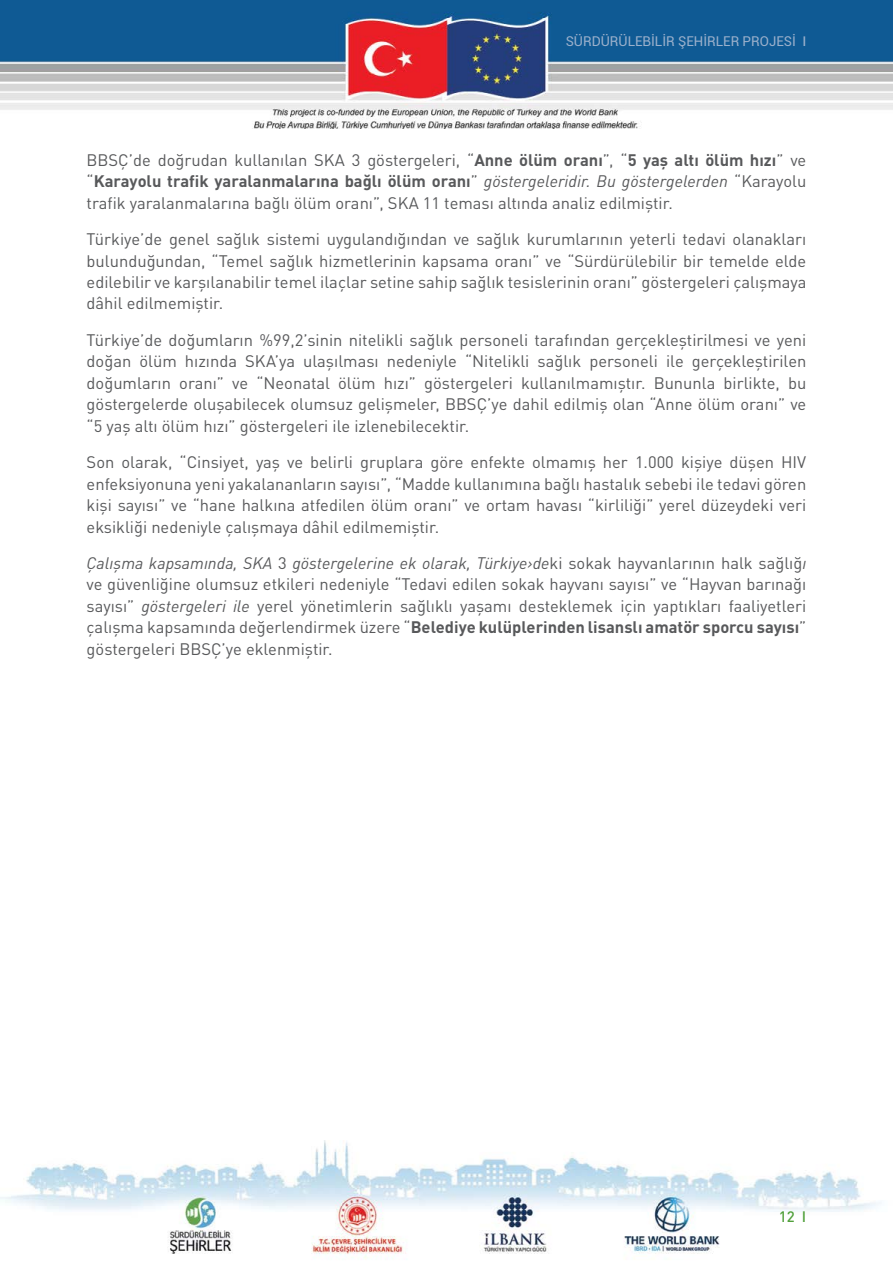
<style>
.page{position:relative;width:893px;height:1263px;background:#fff}
.page>*{position:absolute;margin:0;border:0;box-sizing:border-box;transform-origin:0 0}
.t1{font:16.5px/21.5px "FFDIN";color:#58595b;text-align:justify}
.t2{font:500 15px "FFDIN";color:#51a03b}
.t3{font:13.5px "Roboto";color:#9bb0cb}
.s1{font-family:"FFDIN";font-weight:500}
.s2{font-weight:700}
.s3{font-style:italic}
</style>
<div class="page">
<img style="left:0;top:0;width:893px;height:129px">
<img style="left:0;top:1140px;width:881px;height:119px">
<p class="t3" style="left:566px;top:32px;width:242px">SÜRDÜRÜLEBİLİR ŞEHİRLER PROJESİ <span class="s1">I</span></p>
<p class="t1" style="left:87px;top:148px;width:721px">BBSÇ’de doğrudan kullanılan SKA 3 göstergeleri, “<span class="s2">Anne ölüm oranı</span>”, “<span class="s2">5 yaş altı ölüm hızı</span>” ve “<span class="s2">Karayolu trafik yaralanmalarına bağlı ölüm oranı</span>” <span class="s3">göstergeleridir. Bu göstergelerden</span> “Karayolu trafik yaralanmalarına bağlı ölüm oranı”, SKA 11 teması altında analiz edilmiştir.</p>
<p class="t1" style="left:87px;top:227px;width:721px">Türkiye’de genel sağlık sistemi uygulandığından ve sağlık kurumlarının yeterli tedavi olanakları bulunduğundan, “Temel sağlık hizmetlerinin kapsama oranı” ve “Sürdürülebilir bir temelde elde edilebilir ve karşılanabilir temel ilaçlar setine sahip sağlık tesislerinin oranı” göstergeleri çalışmaya dâhil edilmemiştir.</p>
<p class="t1" style="left:87px;top:328px;width:721px">Türkiye’de doğumların %99,2’sinin nitelikli sağlık personeli tarafından gerçekleştirilmesi ve yeni doğan ölüm hızında SKA’ya ulaşılması nedeniyle “Nitelikli sağlık personeli ile gerçekleştirilen doğumların oranı” ve “Neonatal ölüm hızı” göstergeleri kullanılmamıştır. Bununla birlikte, bu göstergelerde oluşabilecek olumsuz gelişmeler, BBSÇ’ye dahil edilmiş olan “Anne ölüm oranı” ve “5 yaş altı ölüm hızı” göstergeleri ile izlenebilecektir.</p>
<p class="t1" style="left:87px;top:450px;width:721px">Son olarak, “Cinsiyet, yaş ve belirli gruplara göre enfekte olmamış her 1.000 kişiye düşen HIV enfeksiyonuna yeni yakalananların sayısı”, “Madde kullanımına bağlı hastalık sebebi ile tedavi gören kişi sayısı” ve “hane halkına atfedilen ölüm oranı” ve ortam havası “kirliliği” yerel düzeydeki veri eksikliği nedeniyle çalışmaya dâhil edilmemiştir.</p>
<p class="t1" style="left:87px;top:551px;width:721px"><span class="s3">Çalışma kapsamında, SKA</span> 3 <span class="s3">göstergelerine ek olarak, Türkiye›de</span>ki sokak hayvanlarının halk sağlığ<span class="s3">ı </span>ve güvenliğine olumsuz etkileri nedeniyle “Tedavi edilen sokak hayvanı sayısı” ve “Hayvan barınağı sayısı” <span class="s3">göstergeleri ile</span> yerel yönetimlerin sağlıklı yaşamı desteklemek için yaptıkları faaliyetleri çalışma kapsamında değerlendirmek üzere “<span class="s2">Belediye kulüplerinden lisanslı amatör sporcu sayısı</span>” göstergeleri BBSÇ’ye eklenmiştir.</p>
<p class="t2" style="left:779px;top:1205px;width:29px">12 I</p>
</div>
